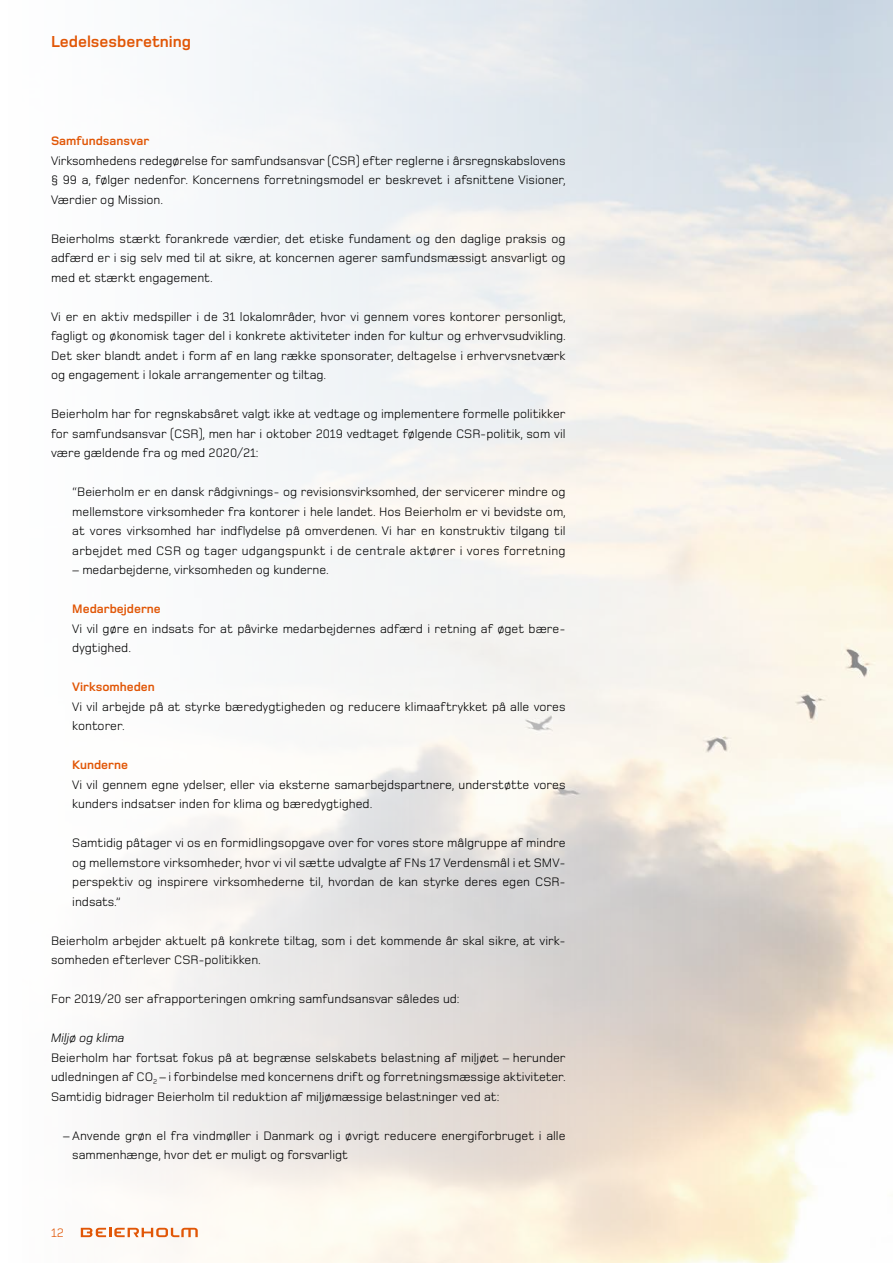
<style>
.page{position:relative;width:893px;height:1263px;background:#fff}
.page>*{position:absolute;margin:0;border:0;box-sizing:border-box;transform-origin:0 0}
.t1{font:700 16.5px "Foundry Monoline";color:#e15606}
.t2{font:12.75px/19.5px "Foundry Monoline";color:#000;text-align:justify}
.t3{font:700 12.75px "Foundry Monoline";color:#e15606}
.t4{font:italic 12.75px "Foundry Monoline";color:#000}
.t5{font:12.75px "Foundry Monoline";color:#e15606}
</style>
<div class="page">
<img style="left:80px;top:0;width:813px;height:1263px">
<svg style="left:81px;top:1228px;width:117px;height:9px"></svg>
<p class="t1" style="left:51px;top:33px;width:142px">Ledelsesberetning</p>
<p class="t3" style="left:51px;top:134px;width:100px">Samfundsansvar</p>
<p class="t2" style="left:51px;top:151px;width:516px">Virksomhedens redegørelse for samfundsansvar (CSR) efter reglerne i årsregnskabslovens § 99 a, følger nedenfor. Koncernens forretningsmodel er beskrevet i afsnittene Visioner, Værdier og Mission.</p>
<p class="t2" style="left:51px;top:229px;width:516px">Beierholms stærkt forankrede værdier, det etiske fundament og den daglige praksis og adfærd er i sig selv med til at sikre, at koncernen agerer samfundsmæssigt ansvarligt og med et stærkt engagement.</p>
<p class="t2" style="left:51px;top:307px;width:516px">Vi er en aktiv medspiller i de 31 lokalområder, hvor vi gennem vores kontorer personligt, fagligt og økonomisk tager del i konkrete aktiviteter inden for kultur og erhvervsudvikling.<br>Det sker blandt andet i form af en lang række sponsorater, deltagelse i erhvervsnetværk og engagement i lokale arrangementer og tiltag.</p>
<p class="t2" style="left:51px;top:405px;width:516px">Beierholm har for regnskabsåret valgt ikke at vedtage og implementere formelle politikker for samfundsansvar (CSR), men har i oktober 2019 vedtaget følgende CSR- politik, som vil være gældende fra og med 2020/21:</p>
<p class="t2" style="left:72px;top:483px;width:495px">“Beierholm er en dansk rådgivnings- og revisionsvirksomhed, der servicerer mindre og mellemstore virksomheder fra kontorer i hele landet. Hos Beierholm er vi bevidste om, at vores virksomhed har indflydelse på omverdenen. Vi har en konstruktiv tilgang til arbejdet med CSR og tager udgangspunkt i de centrale aktører i vores forretning</p>
<p class="t2" style="left:72px;top:561px;width:258px">– medarbejderne, virksomheden og kunderne.</p>
<p class="t3" style="left:72px;top:602px;width:90px">Medarbejderne</p>
<p class="t2" style="left:72px;top:619px;width:495px">Vi vil gøre en indsats for at påvirke medarbejdernes adfærd i retning af øget bære&shy;dygtighed.</p>
<p class="t3" style="left:72px;top:680px;width:84px">Virksomheden</p>
<p class="t2" style="left:72px;top:697px;width:495px">Vi vil arbejde på at styrke bæredygtigheden og reducere klimaaftrykket på alle vores kontorer.</p>
<p class="t3" style="left:72px;top:758px;width:57px">Kunderne</p>
<p class="t2" style="left:72px;top:775px;width:495px">Vi vil gennem egne ydelser, eller via eksterne samarbejdspartnere, understøtte vores kunders indsatser inden for klima og bæredygtighed.</p>
<p class="t2" style="left:72px;top:834px;width:495px;text-align:left">Samtidig påtager vi os en formidlingsopgave over for vores store målgruppe af mindre og mellemstore virksomheder, hvor vi vil sætte udvalgte af FNs 17 Verdensmål i et SMV&shy;perspektiv og inspirere virksomhederne til, hvordan de kan styrke deres egen CSR&shy;indsats.”</p>
<p class="t2" style="left:51px;top:931px;width:516px">Beierholm arbejder aktuelt på konkrete tiltag, som i det kommende år skal sikre, at virk&shy;somheden efterlever CSR- politikken.</p>
<p class="t2" style="left:51px;top:990px;width:410px">For 2019/20 ser afrapporteringen omkring samfundsansvar således ud:</p>
<p class="t4" style="left:51px;top:1031px;width:75px">Miljø og klima</p>
<p class="t2" style="left:51px;top:1048px;width:516px">Beierholm har fortsat fokus på at begrænse selskabets belastning af miljøet – herunder udledningen af CO<sub>2</sub> – i forbindelse med koncernens drift og forretningsmæssige aktiviteter.<br>Samtidig bidrager Beierholm til reduktion af miljømæssige belastninger ved at:</p>
<p class="t2" style="left:72px;top:1126px;width:495px;text-indent:-9px">– Anvende grøn el fra vindmøller i Danmark og i øvrigt reducere energiforbruget i alle sammenhænge, hvor det er muligt og forsvarligt</p>
<p class="t5" style="left:51px;top:1226px;width:14px">12</p>
</div>
